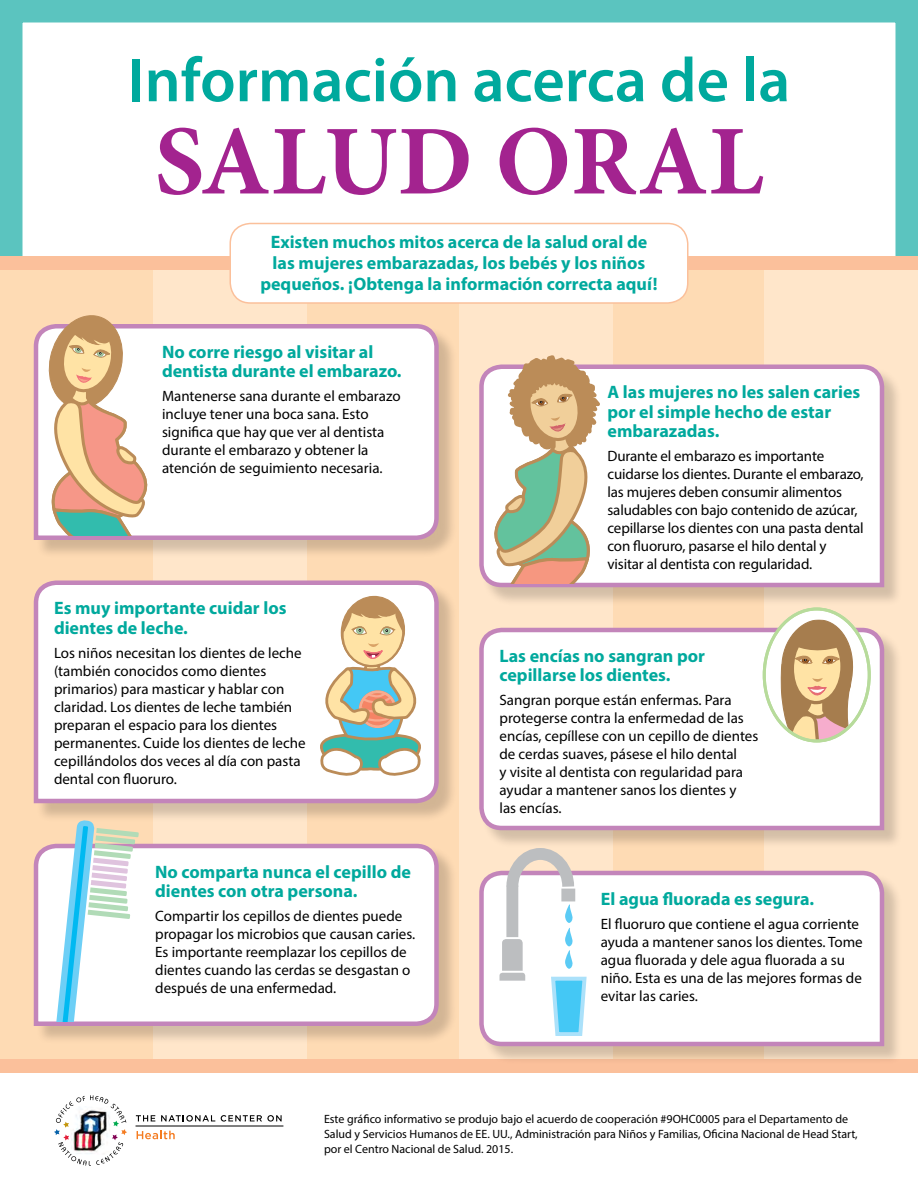
<style>
.page{position:relative;width:918px;height:1188px;background:#fff}
.page>*{position:absolute;margin:0;border:0;box-sizing:border-box;transform-origin:0 0}
.Title_2{font:700 99px "Minion Pro";letter-spacing:.01em;color:#a3238f}
.Title_1{font:600 63px "Myriad Pro";color:#00a99d}
.Subhead_2{font:700 18px/19.5px "Myriad Pro";color:#00a99d}
.Subhead_1{font:700 18px/21px "Myriad Pro";color:#00a99d;text-align:center}
.Body_text{font:15px/18px "Myriad Pro";color:#000}
.Cite{font:12px/15px "Myriad Pro";color:#000}
</style>
<div class="page">
<div style="left:0;top:0;width:918px;height:284px;border:22px solid #5bc4bf"></div>
<div style="left:0;top:256px;width:918px;height:817px;background:#fedbb4"></div>
<div style="left:153px;top:256px;width:153px;height:817px;background:#ffe6ca"></div>
<div style="left:459px;top:256px;width:153px;height:817px;background:#ffe6ca"></div>
<div style="left:765px;top:256px;width:153px;height:817px;background:#ffe6ca"></div>
<div style="left:0;top:1060px;width:918px;height:13px;background:#fbc09b"></div>
<div style="left:0;top:256px;width:918px;height:14px;background:#fbc09b"></div>
<div style="left:36px;top:582px;width:422px;height:240px;background:#000;opacity:.18"></div>
<svg style="left:33px;top:578px;width:408px;height:228px;background:#faf4f6"></svg>
<div style="left:481px;top:366px;width:422px;height:240px;background:#000;opacity:.18"></div>
<svg style="left:479px;top:362px;width:407px;height:228px;background:#f9f4f7"></svg>
<div style="left:36px;top:326px;width:422px;height:233px;background:#000;opacity:.18"></div>
<svg style="left:33px;top:322px;width:408px;height:220px;background:#f9f4f7"></svg>
<div style="left:230px;top:224px;width:458px;height:79px;background:#fff;border-radius:20px"></div>
<div style="left:230px;top:223px;width:458px;height:81px;border:2px solid #fbc09b;border-radius:20px"></div>
<div style="left:36px;top:846px;width:422px;height:199px;background:#000;opacity:.18"></div>
<svg style="left:33px;top:842px;width:408px;height:186px;background:#f9f3f6"></svg>
<div style="left:481px;top:630px;width:422px;height:219px;background:#000;opacity:.18"></div>
<svg style="left:479px;top:626px;width:407px;height:206px;background:#faf5f8"></svg>
<div style="left:481px;top:873px;width:422px;height:192px;background:#000;opacity:.18"></div>
<svg style="left:479px;top:868px;width:407px;height:180px;background:#f9f3f6"></svg>
<img style="left:40px;top:315px;width:108px;height:221px">
<img style="left:486px;top:355px;width:115px;height:228px">
<img style="left:317px;top:596px;width:108px;height:185px">
<img style="left:764px;top:609px;width:105px;height:132px">
<div style="left:763px;top:608px;width:108px;height:134px;border:3px solid #b7db9b;border-radius:50%"></div>
<img style="left:47px;top:817px;width:95px;height:204px">
<img style="left:493px;top:844px;width:101px;height:192px">
<svg style="left:136px;top:1115px;width:19px;height:6px"></svg>
<svg style="left:161px;top:1115px;width:54px;height:7px"></svg>
<svg style="left:221px;top:1115px;width:61px;height:7px"></svg>
<svg style="left:137px;top:1131px;width:38px;height:8px"></svg>
<hr style="left:136px;top:1126px;width:147px;height:1px;background:#000">
<img style="left:54px;top:1095px;width:73px;height:71px">
<p class="Title_1" style="left:128px;top:40px;width:664px">Información acerca de la</p>
<h1 class="Title_2" style="left:154px;top:92px;width:611px">SALUD ORAL</h1>
<h1 class="Subhead_1" style="left:260px;top:231px;width:399px">Existen muchos mitos acerca de la salud oral de las mujeres embarazadas, los bebés y los niños pequeños. ¡Obtenga la información correcta aquí!</h1>
<h2 class="Subhead_2" style="left:162px;top:341px;width:241px">No corre riesgo al visitar al dentista durante el embarazo.</h2>
<p class="Body_text" style="left:162px;top:387px;width:240px">Mantenerse sana durante el embarazo incluye tener una boca sana. Esto significa que hay que ver al dentista durante el embarazo y obtener la atención de seguimiento necesaria.</p>
<h2 class="Subhead_2" style="left:608px;top:382px;width:254px">A las mujeres no les salen caries por el simple hecho de estar embarazadas.</h2>
<p class="Body_text" style="left:608px;top:447px;width:258px">Durante el embarazo es importante cuidarse los dientes. Durante el embarazo, las mujeres deben consumir alimentos saludables con bajo contenido de azúcar, cepillarse los dientes con una pasta dental con fluoruro, pasarse el hilo dental y visitar al dentista con regularidad.</p>
<h2 class="Subhead_2" style="left:54px;top:598px;width:234px">Es muy importante cuidar los dientes de leche.</h2>
<p class="Body_text" style="left:54px;top:643px;width:253px">Los niños necesitan los dientes de leche (también conocidos como dientes primarios) para masticar y hablar con claridad. Los dientes de leche también preparan el espacio para los dientes permanentes. Cuide los dientes de leche cepillándolos dos veces al día con pasta dental con fluoruro.</p>
<h2 class="Subhead_2" style="left:500px;top:645px;width:207px">Las encías no sangran por cepillarse los dientes.</h2>
<p class="Body_text" style="left:500px;top:691px;width:260px">Sangran porque están enfermas. Para protegerse contra la enfermedad de las encías, cepíllese con un cepillo de dientes de cerdas suaves, pásese el hilo dental<br>y visite al dentista con regularidad para ayudar a mantener sanos los dientes y<br>las encías.</p>
<h2 class="Subhead_2" style="left:155px;top:861px;width:257px">No comparta nunca el cepillo de dientes con otra persona.</h2>
<p class="Body_text" style="left:155px;top:907px;width:262px">Compartir los cepillos de dientes puede propagar los microbios que causan caries.<br>Es importante reemplazar los cepillos de dientes cuando las cerdas se desgastan o después de una enfermedad.</p>
<h2 class="Subhead_2" style="left:601px;top:888px;width:215px">El agua fluorada es segura.</h2>
<p class="Body_text" style="left:601px;top:914px;width:264px">El fluoruro que contiene el agua corriente ayuda a mantener sanos los dientes. Tome agua fluorada y dele agua fluorada a su niño. Esta es una de las mejores formas de evitar las caries.</p>
<p class="Cite" style="left:324px;top:1111px;width:535px">Este gráfico informativo se produjo bajo el acuerdo de cooperación #9OHC0005 para el Departamento de<br>Salud y Servicios Humanos de EE. UU., Administración para Niños y Familias, Oficina Nacional de Head Start, por el Centro Nacional de Salud. 2015.</p>
</div>
